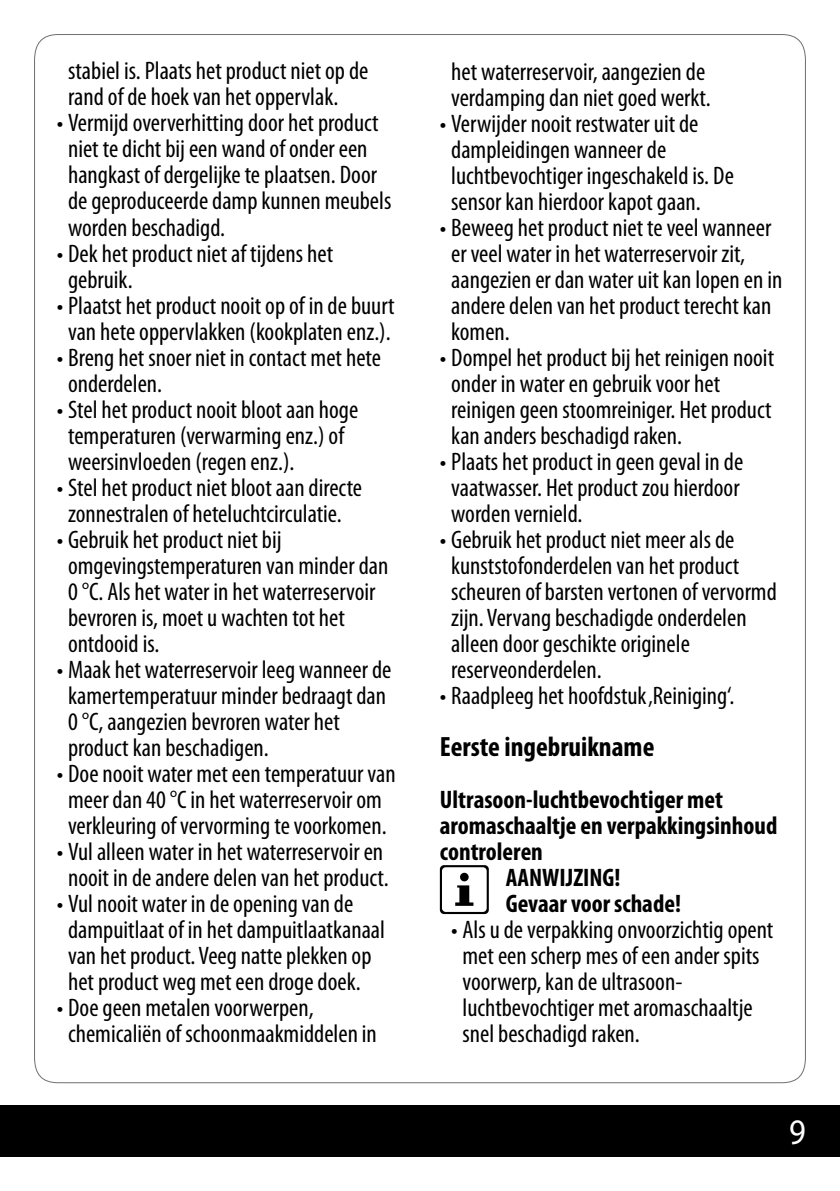
<style>
.page{position:relative;width:840px;height:1191px;background:#fff}
.page>*{position:absolute;margin:0;border:0;box-sizing:border-box;transform-origin:0 0}
.t1{font:36px "Myriad Pro";color:#fff;scale:.9 1}
.t2{font:700 condensed 28px "Myriad Pro";color:#000}
.t3{font:condensed 25.4px/26px "Myriad Pro";color:#000}
.t4{font:700 condensed 25.4px "Myriad Pro";color:#000}
</style>
<div class="page">
<div style="left:0;top:1106px;width:839px;height:51px;background:#000"></div>
<svg style="left:439px;top:865px;width:49px;height:49px"></svg>
<p class="t3" style="left:68px;top:58px;width:301px">stabiel is. Plaats het product niet op de rand of de hoek van het oppervlak.</p>
<p class="t3" style="left:68px;top:110px;width:324px;text-indent:-11px">• Vermijd oververhitting door het product niet te dicht bij een wand of onder een hangkast of dergelijke te plaatsen. Door de geproduceerde damp kunnen meubels worden beschadigd.</p>
<p class="t3" style="left:68px;top:240px;width:266px;text-indent:-11px">• Dek het product niet af tijdens het gebruik.</p>
<p class="t3" style="left:57px;top:292px;width:339px;text-align:center">• Plaatst het product nooit op of in de buurt van hete oppervlakken (kookplaten enz.).</p>
<p class="t3" style="left:68px;top:344px;width:314px;text-indent:-11px">• Breng het snoer niet in contact met hete onderdelen.</p>
<p class="t3" style="left:68px;top:396px;width:291px;text-indent:-11px">• Stel het product nooit bloot aan hoge temperaturen (verwarming enz.) of weersinvloeden (regen enz.).</p>
<p class="t3" style="left:57px;top:474px;width:307px;text-align:center">• Stel het product niet bloot aan directe zonnestralen of heteluchtcirculatie.</p>
<p class="t3" style="left:68px;top:526px;width:321px;text-indent:-11px">• Gebruik het product niet bij omgevingstemperaturen van minder dan<br>0 °C. Als het water in het waterreservoir bevroren is, moet u wachten tot het ontdooid is.</p>
<p class="t3" style="left:68px;top:656px;width:324px;text-indent:-11px">• Maak het waterreservoir leeg wanneer de kamertemperatuur minder bedraagt dan 0 °C, aangezien bevroren water het product kan beschadigen.</p>
<p class="t3" style="left:57px;top:760px;width:340px;text-align:center">• Doe nooit water met een temperatuur van meer dan 40 °C in het waterreservoir om verkleuring of vervorming te voorkomen.</p>
<p class="t3" style="left:57px;top:838px;width:333px;text-align:center">• Vul alleen water in het waterreservoir en nooit in de andere delen van het product.</p>
<p class="t3" style="left:68px;top:890px;width:318px;text-indent:-11px">• Vul nooit water in de opening van de dampuitlaat of in het dampuitlaatkanaal van het product. Veeg natte plekken op het product weg met een droge doek.</p>
<p class="t3" style="left:68px;top:994px;width:310px;text-indent:-11px">• Doe geen metalen voorwerpen, chemicaliën of schoonmaakmiddelen in</p>
<p class="t3" style="left:451px;top:58px;width:261px">het waterreservoir, aangezien de verdamping dan niet goed werkt.</p>
<p class="t3" style="left:451px;top:110px;width:284px;text-indent:-11px">• Verwijder nooit restwater uit de dampleidingen wanneer de luchtbevochtiger ingeschakeld is. De sensor kan hierdoor kapot gaan.</p>
<p class="t3" style="left:451px;top:214px;width:332px;text-indent:-11px">• Beweeg het product niet te veel wanneer er veel water in het waterreservoir zit, aangezien er dan water uit kan lopen en in andere delen van het product terecht kan komen.</p>
<p class="t3" style="left:451px;top:344px;width:324px;text-indent:-11px">• Dompel het product bij het reinigen nooit onder in water en gebruik voor het reinigen geen stoomreiniger. Het product kan anders beschadigd raken.</p>
<p class="t3" style="left:451px;top:448px;width:293px;text-indent:-11px">• Plaats het product in geen geval in de vaatwasser. Het product zou hierdoor worden vernield.</p>
<p class="t3" style="left:451px;top:526px;width:327px;text-indent:-11px">• Gebruik het product niet meer als de kunststofonderdelen van het product scheuren of barsten vertonen of vervormd zijn. Vervang beschadigde onderdelen alleen door geschikte originele reserveonderdelen.</p>
<p class="t3" style="left:439px;top:682px;width:296px">• Raadpleeg het hoofdstuk ‚Reiniging‘.</p>
<p class="t2" style="left:439px;top:729px;width:216px">Eerste ingebruikname</p>
<p class="t4" style="left:439px;top:783px;width:284px">Ultrasoon-luchtbevochtiger met</p>
<p class="t4" style="left:439px;top:809px;width:339px">aromaschaaltje en verpakkingsinhoud</p>
<p class="t4" style="left:439px;top:835px;width:104px">controleren</p>
<p class="t4" style="left:505px;top:861px;width:116px">AANWIJZING!</p>
<p class="t4" style="left:505px;top:887px;width:177px">Gevaar voor schade!</p>
<p class="t3" style="left:462px;top:916px;width:312px;text-indent:-11px">• Als u de verpakking onvoorzichtig opent met een scherp mes of een ander spits voorwerp, kan de ultrasoon&shy;luchtbevochtiger met aromaschaaltje snel beschadigd raken.</p>
<h1 class="t1" style="left:788px;top:1110px;width:20px">9</h1>
</div>
